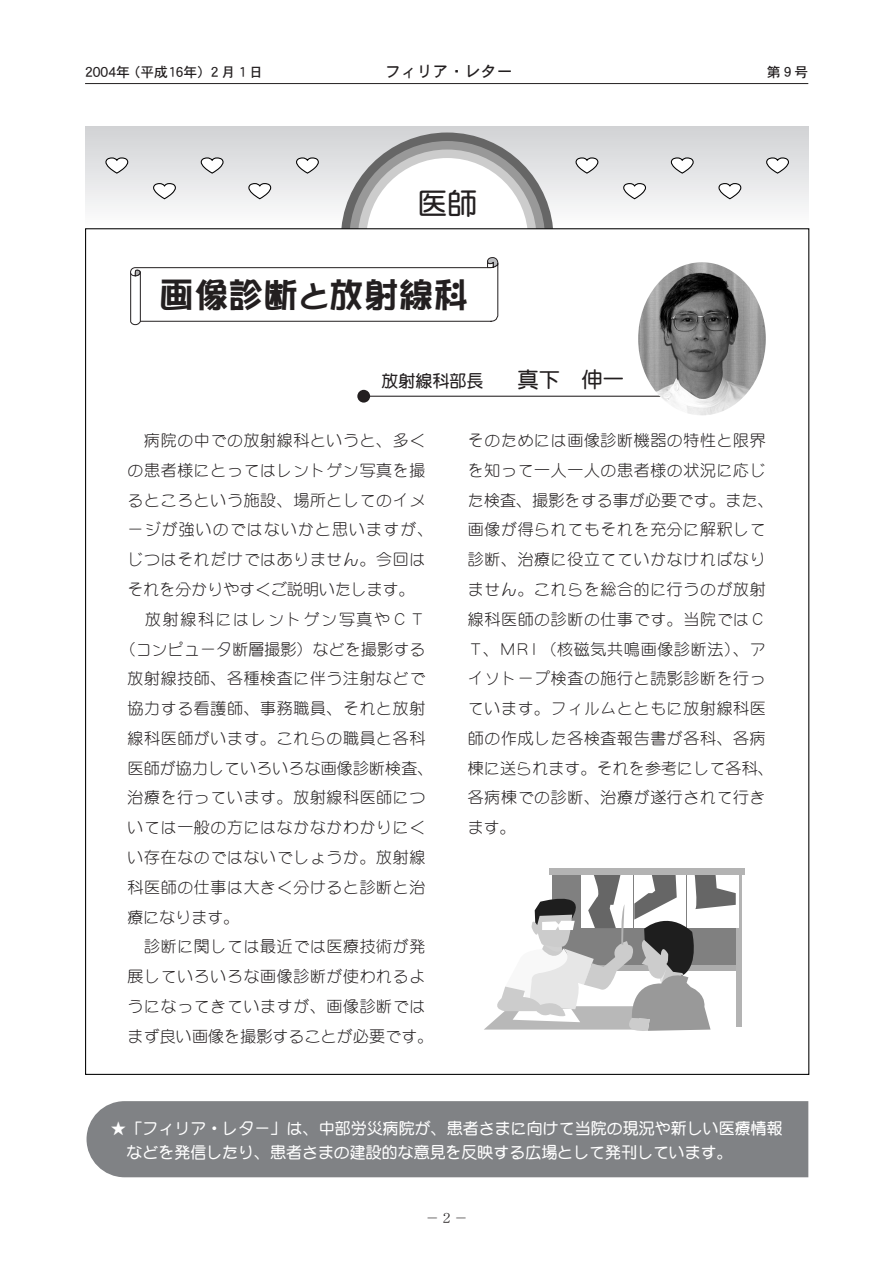
<style>
.page{position:relative;width:893px;height:1262px;background:#fff}
.page>*{position:absolute;margin:0;border:0;box-sizing:border-box;transform-origin:0 0}
.t1{font:34.05px "DFPOP1 W9 MP RKSJ H";letter-spacing:.025em;color:#231f20}
.t2{font:29.7px "DF Maru Gothic Bd MP RKSJ H";color:#231f20}
.t3{font:16.95px "DF Maru Gothic Bd MP RKSJ H";color:#231f20}
.t4{font:15.9px/29.7px "DF Maru Gothic Lt MP RKSJ H";letter-spacing:.04em;color:#231f20}
.t5{font:15.9px/23.9px "DF Maru Gothic Bd MP RKSJ H";color:#fff}
.t6{font:15.9px "DF Maru Gothic Lt MP RKSJ H";letter-spacing:.01em;color:#231f20}
.t7{font:15.9px "DF Maru Gothic Lt MP RKSJ H";letter-spacing:.105em;color:#231f20}
.t8{font:15.9px "DFHS Gothic W5 MP RKSJ H";color:#231f20}
.t9{font:13.8px "DFHS Gothic W5 MP RKSJ H";color:#231f20}
.t10{font:13.8px "DFHS Mincho W3 MP RKSJ H";color:#231f20}
.s1{font-size:29.7px}
.s2{font-size:21.3px}
</style>
<div class="page">
<hr style="left:85px;top:83px;width:723px;height:1px;background:#231f20">
<div style="left:86px;top:126px;width:722px;height:103px;background:linear-gradient(to bottom,#d0d1d4,#fefefe)"></div>
<div style="left:341px;top:132px;width:212px;height:213px;background:#666;border-radius:50%"></div>
<div style="left:349px;top:141px;width:196px;height:196px;background:#999;border-radius:50%"></div>
<div style="left:358px;top:149px;width:178px;height:179px;background:#ccc;border-radius:50%"></div>
<div style="left:366px;top:158px;width:162px;height:162px;background:#fff;border-radius:50%"></div>
<div style="left:85px;top:228px;width:724px;height:846px;background:#fff"></div>
<svg style="left:105px;top:157px;width:24px;height:17px"></svg>
<svg style="left:152px;top:182px;width:24px;height:18px"></svg>
<svg style="left:200px;top:157px;width:24px;height:17px"></svg>
<svg style="left:248px;top:182px;width:24px;height:18px"></svg>
<svg style="left:295px;top:157px;width:24px;height:17px"></svg>
<svg style="left:765px;top:157px;width:24px;height:17px"></svg>
<svg style="left:718px;top:182px;width:23px;height:18px"></svg>
<svg style="left:670px;top:157px;width:24px;height:17px"></svg>
<svg style="left:622px;top:182px;width:24px;height:18px"></svg>
<svg style="left:575px;top:157px;width:24px;height:17px"></svg>
<div style="left:86px;top:1101px;width:722px;height:76px;background:#808285"></div>
<svg style="left:130px;top:257px;width:368px;height:68px"></svg>
<div style="left:736px;top:875px;width:5px;height:151px;background:#b3b3b3"></div>
<div style="left:687px;top:873px;width:51px;height:55px;background:#fff"></div>
<svg style="left:484px;top:874px;width:251px;height:157px"></svg>
<div style="left:549px;top:868px;width:195px;height:6px;background:#b3b3b3"></div>
<hr style="left:360px;top:396px;width:327px;height:1px;background:#231f20">
<img style="left:638px;top:262px;width:127px;height:153px;border-radius:50%">
<div style="left:357px;top:390px;width:13px;height:12px;background:#231f20;border-radius:50%"></div>
<p class="t9" style="left:85px;top:65px;width:179px">2004年（平成16年）２月１日</p>
<p class="t8" style="left:385px;top:63px;width:129px">フィリア・レター</p>
<p class="t9" style="left:766px;top:65px;width:43px">第９号</p>
<h2 class="t2" style="left:417px;top:189px;width:61px">医師</h2>
<h1 class="t1" style="left:159px;top:278px;width:310px">画像診断<span class="s1">と</span>放射線科</h1>
<p class="t3" style="left:381px;top:372px;width:244px">放射線科部長　　<span class="s2">真下　伸一</span></p>
<p class="t4" style="left:128px;top:425px;width:307px;text-indent:17px">病院の中での放射線科というと、多くの患者様にとってはレントゲン写真を撮るところという施設、場所としてのイメージが強いのではないかと思いますが、じつはそれだけではありません。今回はそれを分かりやすくご説明いたします。</p>
<p class="t7" style="left:145px;top:611px;width:282px">放射線科にはレントゲン写真やＣＴ</p>
<p class="t6" style="left:120px;top:641px;width:307px">（コンピュータ断層撮影）などを撮影する</p>
<p class="t4" style="left:128px;top:663px;width:299px">放射線技師、各種検査に伴う注射などで</p>
<p class="t4" style="left:128px;top:693px;width:299px">協力する看護師、事務職員、それと放射</p>
<p class="t4" style="left:128px;top:723px;width:299px">線科医師がいます。これらの職員と各科</p>
<p class="t6" style="left:128px;top:760px;width:307px">医師が協力していろいろな画像診断検査、</p>
<p class="t4" style="left:128px;top:783px;width:299px">治療を行っています。放射線科医師につ</p>
<p class="t4" style="left:128px;top:812px;width:299px">いては一般の方にはなかなかわかりにく</p>
<p class="t4" style="left:128px;top:842px;width:299px">い存在なのではないでしょうか。放射線</p>
<p class="t4" style="left:128px;top:872px;width:299px">科医師の仕事は大きく分けると診断と治</p>
<p class="t4" style="left:128px;top:902px;width:113px">療になります。</p>
<p class="t4" style="left:144px;top:931px;width:283px">診断に関しては最近では医療技術が発</p>
<p class="t4" style="left:128px;top:961px;width:299px">展していろいろな画像診断が使われるよ</p>
<p class="t4" style="left:128px;top:991px;width:299px">うになってきていますが、画像診断では</p>
<p class="t6" style="left:128px;top:1028px;width:307px">まず良い画像を撮影することが必要です。</p>
<p class="t4" style="left:468px;top:425px;width:307px">そのためには画像診断機器の特性と限界を知って一人一人の患者様の状況に応じた検査、撮影をする事が必要です。また、画像が得られてもそれを充分に解釈して診断、治療に役立てていかなければなりません。これらを総合的に行うのが放射線科医師の診断の仕事です。当院ではＣ<br>Ｔ、ＭＲＩ（核磁気共鳴画像診断法）、アイソトープ検査の施行と読影診断を行っています。フィルムとともに放射線科医師の作成した各検査報告書が各科、各病棟に送られます。それを参考にして各科、各病棟での診断、治療が遂行されて行きます。</p>
<p class="t5" style="left:126px;top:1116px;width:657px;text-indent:-16px">★「フィリア・レター」は、中部労災病院が、患者さまに向けて当院の現況や新しい医療情報などを発信したり、患者さまの建設的な意見を反映する広場として発刊しています。</p>
<p class="t10" style="left:425px;top:1210px;width:44px">−２−</p>
</div>
